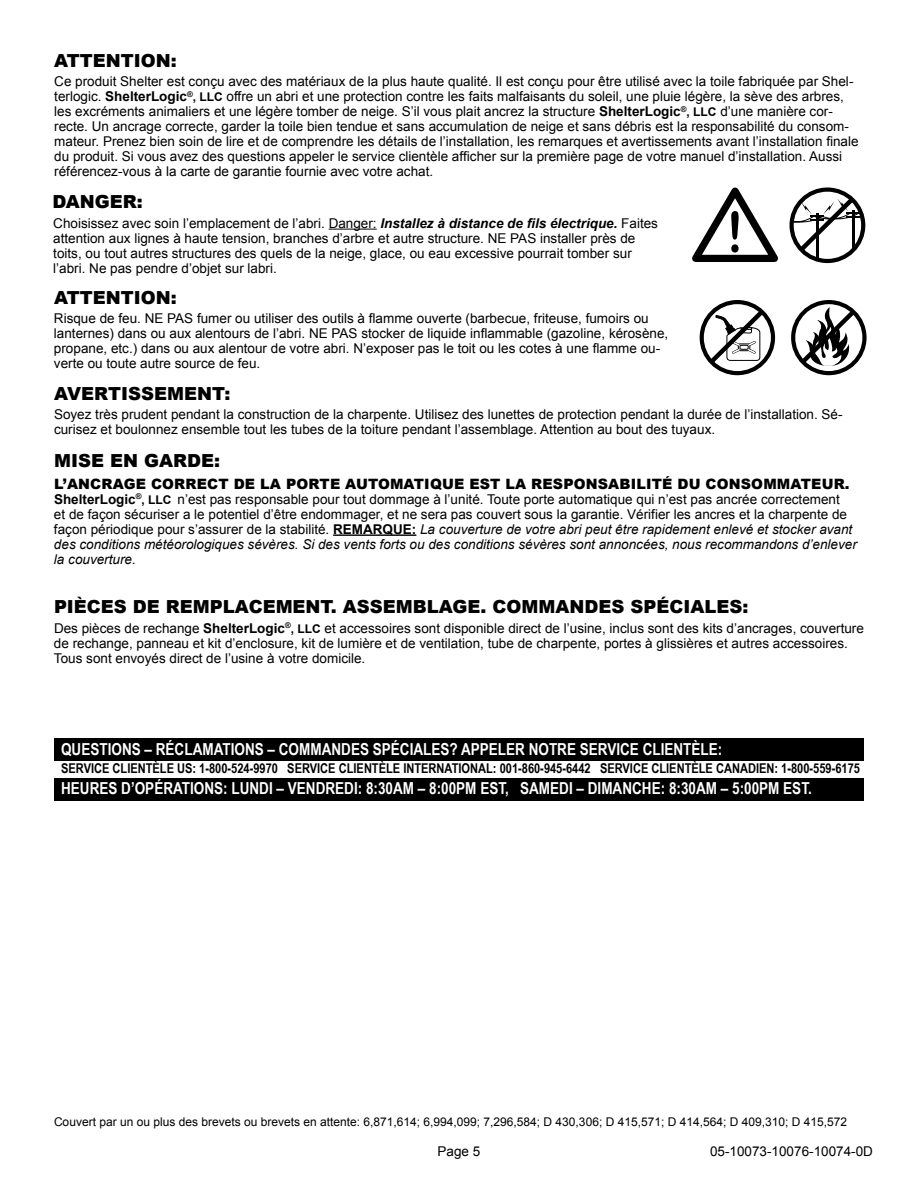
<style>
.page{position:relative;width:918px;height:1188px;background:#fff}
.page>*{position:absolute;margin:0;border:0;box-sizing:border-box;transform-origin:0 0}
.t1{font:900 18px "Arial";color:#000}
.t2{font:700 16.5px "Arial Narrow";color:#fff}
.t3{font:900 14.25px "Arial";letter-spacing:.01em;color:#000}
.t4{font:13.5px/15px "Arial";color:#000}
.t5{font:700 13.5px "Arial Narrow";color:#000}
.t6{font:12px "Arial";color:#000}
.s1{font-weight:700}
.s2{font-weight:700;font-size:12px}
.s3{font-weight:700;font-style:italic}
.s4{font-style:italic}
</style>
<div class="page">
<hr style="left:333px;top:534px;width:83px;height:2px;background:#000">
<hr style="left:329px;top:229px;width:48px;height:1px;background:#000">
<div style="left:54px;top:779px;width:810px;height:22px;background:#000"></div>
<div style="left:54px;top:738px;width:810px;height:22px;background:#000"></div>
<svg style="left:791px;top:300px;width:76px;height:75px"></svg>
<svg style="left:700px;top:300px;width:75px;height:75px"></svg>
<svg style="left:692px;top:187px;width:173px;height:77px"></svg>
<h1 class="t1" style="left:54px;top:50px;width:27px">ATTENT</h1>
<h1 class="t1" style="left:134px;top:50px;width:44px">ION:</h1>
<p class="t4" style="left:54px;top:74px;width:806px">Ce produit Shelter est conçu avec des matériaux de la plus haute qualité. Il est conçu pour être utilisé avec la toile fabriquée par Shel&shy;terlogic. <span class="s1">ShelterLogic</span><sup>®</sup><span class="s2">, LLC</span> offre un abri et une protection contre les faits malfaisants du soleil, une pluie légère, la sève des arbres, les excréments animaliers et une légère tomber de neige. S’il vous plait ancrez la structure <span class="s1">ShelterLogic</span><sup>®</sup><span class="s2">, LLC</span> d’une manière cor&shy;recte. Un ancrage correcte, garder la toile bien tendue et sans accumulation de neige et sans débris est la responsabilité du consom&shy;mateur. Prenez bien soin de lire et de comprendre les détails de l’installation, les remarques et avertissements avant l’installation finale du produit. Si vous avez des questions appeler le service clientèle afficher sur la première page de votre manuel d’installation. Aussi référencez-vous à la carte de garantie fournie avec votre achat.</p>
<h1 class="t1" style="left:52px;top:191px;width:92px">DANGER:</h1>
<p class="t4" style="left:53px;top:216px;width:606px">Choisissez avec soin l’emplacement de l’abri. Danger: <span class="s3">Installez à distance de fils électrique.</span> Faites attention aux lignes à haute tension, branches d’arbre et autre structure. NE PAS installer près de toits, ou tout autres structures des quels de la neige, glace, ou eau excessive pourrait tomber sur l’abri. Ne pas pendre d’objet sur labri.</p>
<h1 class="t1" style="left:54px;top:287px;width:27px">ATTENT</h1>
<h1 class="t1" style="left:134px;top:287px;width:44px">ION:</h1>
<p class="t4" style="left:54px;top:311px;width:616px">Risque de feu. NE PAS fumer ou utiliser des outils à flamme ouverte (barbecue, friteuse, fumoirs ou lanternes) dans ou aux alentours de l’abri. NE PAS stocker de liquide inflammable (gazoline, kérosène, propane, etc.) dans ou aux alentour de votre abri. N’exposer pas le toit ou les cotes à une flamme ou&shy;verte ou toute autre source de feu.</p>
<h1 class="t1" style="left:54px;top:384px;width:178px">AVERTISSEMENT:</h1>
<p class="t4" style="left:54px;top:407px;width:790px">Soyez très prudent pendant la construction de la charpente. Utilisez des lunettes de protection pendant la durée de l’installation. Sé&shy;curisez et boulonnez ensemble tout les tubes de la toiture pendant l’assemblage. Attention au bout des tuyaux.</p>
<h1 class="t1" style="left:54px;top:450px;width:167px">MISE EN GARDE:</h1>
<p class="t3" style="left:54px;top:476px;width:565px">L’ANCRAG E CORRECT DE LA PORTE AUTOMATI QU E EST LA RESPONSABI</p>
<p class="t3" style="left:636px;top:476px;width:141px">LITÉ DU CONSOMMA</p>
<p class="t3" style="left:801px;top:476px;width:50px">TEU R.</p>
<p class="t4" style="left:54px;top:492px;width:804px"><span class="s1">ShelterLogic</span><sup>®</sup><span class="s2">, LLC</span> n’est pas responsable pour tout dommage à l’unité. Toute porte automatique qui n’est pas ancrée correctement<br>et de façon sécuriser a le potentiel d’être endommager, et ne sera pas couvert sous la garantie. Vérifier les ancres et la charpente de façon périodique pour s’assurer de la stabilité. <span class="s1">REMARQUE:</span> <span class="s4">La couverture de votre abri peut être rapidement enlevé et stocker avant des conditions météorologiques sévères. Si des vents forts ou des conditions sévères sont annoncées, nous recommandons d’enlever la couverture.</span></p>
<h1 class="t1" style="left:54px;top:596px;width:485px">PI ÈCES DE REMPLACEMENT. ASSEMBLAGE. COMMA</h1>
<h1 class="t1" style="left:570px;top:596px;width:180px">NDES SPÉCIALES:</h1>
<p class="t4" style="left:54px;top:621px;width:811px">Des pièces de rechange <span class="s1">ShelterLogic</span><sup>®</sup><span class="s2">, LLC</span> et accessoires sont disponible direct de l’usine, inclus sont des kits d’ancrages, couverture de rechange, panneau et kit d’enclosure, kit de lumière et de ventilation, tube de charpente, portes à glissières et autres accessoires.<br>Tous sont envoyés direct de l’usine à votre domicile.</p>
<p class="t2" style="left:61px;top:737px;width:240px">QUESTIONS – RÉCLAMATIONS – COMM</p>
<p class="t2" style="left:322px;top:737px;width:150px">ANDES SPÉCIALES? APPELE</p>
<p class="t2" style="left:515px;top:737px;width:209px">R NOTRE SERVICE CLIENTÈLE:</p>
<p class="t5" style="left:61px;top:758px;width:800px">SERVICE CLIENTÈLE US : 1-800-524-9970 SERVICE CLIENTÈLE INTERNATIONAL : 001-860-945-6442 SERVICE CLIENTÈLE CANADIEN: 1-800-559-6175</p>
<p class="t2" style="left:61px;top:776px;width:752px">HEURES D’OPÉRATIONS: LUNDI – VENDREDI: 8:30AM – 8:00PM EST, SAMEDI – DIMANCHE: 8:30AM – 5:00PM EST.</p>
<p class="t6" style="left:54px;top:1114px;width:795px">Couvert par un ou plus des brevets ou brevets en attente: 6,871,614; 6,994,099; 7,296,584; D 430,306; D 415,571; D 414,564; D 409,310; D 415,572</p>
<p class="t4" style="left:438px;top:1144px;width:44px">Page 5</p>
<p class="t4" style="left:710px;top:1144px;width:164px">05-10073-10076-10074-0D</p>
</div>
